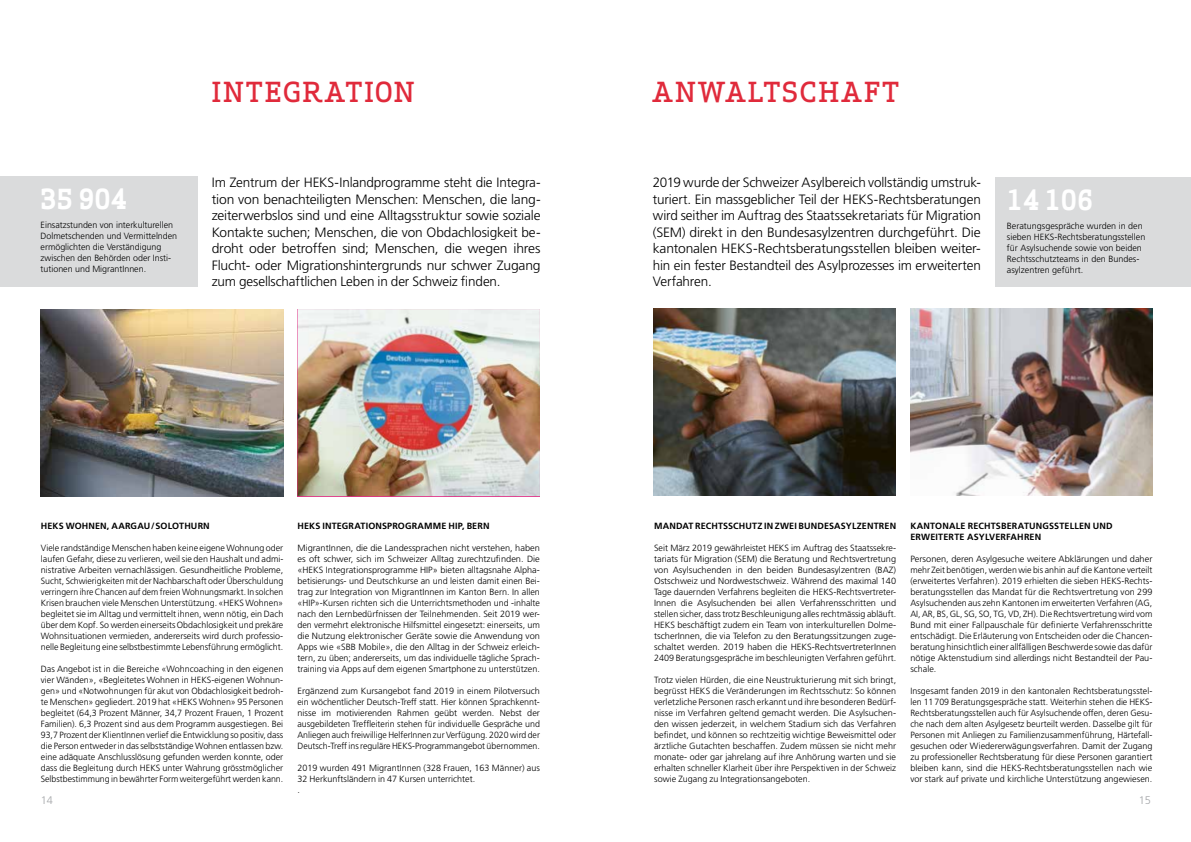
<style>
.page{position:relative;width:1191px;height:842px;background:#fff}
.page>*{position:absolute;margin:0;border:0;box-sizing:border-box;transform-origin:0 0}
.t1{font:500 27px "Apex Serif";letter-spacing:.055em;color:#e02a3b}
.t2{font:700 27px "Apex Serif";color:#fff}
.t3{font:300 13.5px/16.5px "Frutiger LT";letter-spacing:-.01em;color:#000;text-align:justify}
.t4{font:300 11px "Frutiger LT";color:#a3a5a8}
.t5{font:300 9px/11px "Frutiger LT";color:#000;text-align:justify}
.t6{font:700 9px/11px "Frutiger LT";letter-spacing:.015em;color:#000}
</style>
<div class="page">
<img style="left:653px;top:309px;width:242px;height:187px">
<img style="left:910px;top:309px;width:242px;height:187px">
<div style="left:995px;top:177px;width:196px;height:109px;background:#dadbdc"></div>
<img style="left:297px;top:309px;width:243px;height:187px">
<img style="left:41px;top:309px;width:242px;height:187px">
<div style="left:0;top:177px;width:198px;height:110px;background:#dadbdc"></div>
<h1 class="t2" style="left:41px;top:182px;width:88px">35 904</h1>
<p class="t5" style="left:41px;top:220px;width:138px;text-align:left">Einsatzstunden von interkulturellen Dolmetschenden und Vermittelnden ermöglichten die Verständigung zwischen den Behörden oder Insti&shy;tutionen und MigrantInnen.</p>
<h1 class="t1" style="left:211px;top:75px;width:205px">INTEGRATION</h1>
<p class="t3" style="left:212px;top:175px;width:330px">Im Zentrum der HEKS-Inlandprogramme steht die Integra&shy;tion von benachteiligten Menschen: Menschen, die lang&shy;zeiterwerbslos sind und eine Alltagsstruktur sowie soziale Kontakte suchen; Menschen, die von Obdachlosigkeit be&shy;droht oder betroffen sind; Menschen, die wegen ihres Flucht- oder Migrationshintergrunds nur schwer Zugang zum gesellschaftlichen Leben in der Schweiz finden.</p>
<p class="t6" style="left:41px;top:520px;width:170px">HEKS WOHNEN, AARGAU/SOLOTHURN</p>
<p class="t5" style="left:41px;top:542px;width:244px">Viele randständige Menschen haben keine eigene Wohnung oder laufen Gefahr, diese zu verlieren, weil sie den Haushalt und admi&shy;nistrative Arbeiten vernachlässigen. Gesundheitliche Probleme, Sucht, Schwierigkeiten mit der Nachbarschaft oder Überschuldung verringern ihre Chancen auf dem freien Wohnungsmarkt. In solchen Krisen brauchen viele Menschen Unterstützung. «HEKS Wohnen» begleitet sie im Alltag und vermittelt ihnen, wenn nötig, ein Dach über dem Kopf. So werden einerseits Obdachlosigkeit und prekäre Wohnsituationen vermieden, andererseits wird durch professio&shy;nelle Begleitung eine selbstbestimmte Lebensführung ermöglicht.</p>
<p class="t5" style="left:41px;top:663px;width:244px">Das Angebot ist in die Bereiche «Wohncoaching in den eigenen vier Wänden», «Begleitetes Wohnen in HEKS-eigenen Wohnun&shy;gen» und «Notwohnungen für akut von Obdachlosigkeit bedroh&shy;te Menschen» gegliedert. 2019 hat «HEKS Wohnen» 95 Personen begleitet (64,3 Prozent Männer, 34,7 Prozent Frauen, 1 Prozent Familien). 6,3 Prozent sind aus dem Programm ausgestiegen. Bei 93,7 Prozent der KlientInnen verlief die Entwicklung so positiv, dass die Person entweder in das selbstständige Wohnen entlassen bzw. eine adäquate Anschlusslösung gefunden werden konnte, oder dass die Begleitung durch HEKS unter Wahrung grösstmöglicher Selbstbestimmung in bewährter Form weitergeführt werden kann.</p>
<p class="t6" style="left:297px;top:520px;width:194px">HEKS INTEGRATIONSPROGRAMME HIP, BERN</p>
<p class="t5" style="left:297px;top:542px;width:244px">MigrantInnen, die die Landessprachen nicht verstehen, haben es oft schwer, sich im Schweizer Alltag zurechtzufinden. Die «HEKS Integrationsprogramme HIP» bieten alltagsnahe Alpha&shy;betisierungs- und Deutschkurse an und leisten damit einen Bei&shy;trag zur Integration von MigrantInnen im Kanton Bern. In allen «HIP»-Kursen richten sich die Unterrichtsmethoden und -inhalte nach den Lernbedürfnissen der Teilnehmenden. Seit 2019 wer&shy;den vermehrt elektronische Hilfsmittel eingesetzt: einerseits, um die Nutzung elektronischer Geräte sowie die Anwendung von Apps wie «SBB Mobile», die den Alltag in der Schweiz erleich&shy;tern, zu üben; andererseits, um das individuelle tägliche Sprach&shy;training via Apps auf dem eigenen Smartphone zu unterstützen.</p>
<p class="t5" style="left:297px;top:685px;width:244px">Ergänzend zum Kursangebot fand 2019 in einem Pilotversuch ein wöchentlicher Deutsch-Treff statt. Hier können Sprachkennt&shy;nisse im motivierenden Rahmen geübt werden. Nebst der ausgebildeten Treffleiterin stehen für individuelle Gespräche und Anliegen auch freiwillige HelferInnen zur Verfügung. 2020 wird der Deutsch-Treff ins reguläre HEKS-Programmangebot übernommen.</p>
<p class="t5" style="left:297px;top:762px;width:244px;text-align:left">2019 wurden 491 MigrantInnen (328 Frauen, 163 Männer) aus<br>32 Herkunftsländern in 47 Kursen unterrichtet.<br>.</p>
<h1 class="t1" style="left:652px;top:75px;width:248px">ANWALTSCHAFT</h1>
<p class="t3" style="left:653px;top:175px;width:329px">2019 wurde der Schweizer Asylbereich vollständig umstruk&shy;turiert. Ein massgeblicher Teil der HEKS-Rechtsberatungen wird seither im Auftrag des Staatssekretariats für Migration (SEM) direkt in den Bundesasylzentren durchgeführt. Die kantonalen HEKS-Rechtsberatungsstellen bleiben weiter&shy;hin ein fester Bestandteil des Asylprozesses im erweiterten Verfahren.</p>
<h1 class="t2" style="left:1007px;top:183px;width:88px">14 106</h1>
<p class="t5" style="left:1007px;top:220px;width:140px;text-align:left">Beratungsgespräche wurden in den sieben HEKS-Rechtsberatungsstellen für Asylsuchende sowie von beiden<br>Rechtsschutzteams in den Bundes&shy;asylzentren geführt.</p>
<p class="t6" style="left:654px;top:520px;width:244px">MANDAT RECHTSSCHUTZ IN ZWEI BUNDESASYLZENTREN</p>
<p class="t5" style="left:654px;top:542px;width:244px">Seit März 2019 gewährleistet HEKS im Auftrag des Staatssekre&shy;tariats für Migration (SEM) die Beratung und Rechtsvertretung von Asylsuchenden in den beiden Bundesasylzentren (BAZ)<br>Ostschweiz und Nordwestschweiz. Während des maximal 140<br>Tage dauernden Verfahrens begleiten die HEKS-Rechtsvertreter-Innen die Asylsuchenden bei allen Verfahrensschritten und stellen sicher, dass trotz Beschleunigung alles rechtmässig abläuft.<br>HEKS beschäftigt zudem ein Team von interkulturellen Dolme&shy;tscherInnen, die via Telefon zu den Beratungssitzungen zuge&shy;schaltet werden. 2019 haben die HEKS-RechtsvertreterInnen 2409 Beratungsgespräche im beschleunigten Verfahren geführt.</p>
<p class="t5" style="left:654px;top:674px;width:244px">Trotz vielen Hürden, die eine Neustrukturierung mit sich bringt, begrüsst HEKS die Veränderungen im Rechtsschutz: So können verletzliche Personen rasch erkannt und ihre besonderen Bedürf&shy;nisse im Verfahren geltend gemacht werden. Die Asylsuchen&shy;den wissen jederzeit, in welchem Stadium sich das Verfahren befindet, und können so rechtzeitig wichtige Beweismittel oder ärztliche Gutachten beschaffen. Zudem müssen sie nicht mehr monate- oder gar jahrelang auf ihre Anhörung warten und sie erhalten schneller Klarheit über ihre Perspektiven in der Schweiz sowie Zugang zu Integrationsangeboten.</p>
<p class="t6" style="left:910px;top:520px;width:204px">KANTONALE RECHTSBERATUNGSSTELLEN UND<br>ERWEITERTE ASYLVERFAHREN</p>
<p class="t5" style="left:910px;top:553px;width:244px">Personen, deren Asylgesuche weitere Abklärungen und daher mehr Zeit benötigen, werden wie bis anhin auf die Kantone verteilt (erweitertes Verfahren). 2019 erhielten die sieben HEKS-Rechts&shy;beratungsstellen das Mandat für die Rechtsvertretung von 299<br>Asylsuchenden aus zehn Kantonen im erweiterten Verfahren (AG, AI, AR, BS, GL, SG, SO, TG, VD, ZH). Die Rechtsvertretung wird vom Bund mit einer Fallpauschale für definierte Verfahrensschritte entschädigt. Die Erläuterung von Entscheiden oder die Chancen&shy;beratung hinsichtlich einer allfälligen Beschwerde sowie das dafür nötige Aktenstudium sind allerdings nicht Bestandteil der Pau&shy;schale.</p>
<p class="t5" style="left:910px;top:685px;width:244px">Insgesamt fanden 2019 in den kantonalen Rechtsberatungsstel&shy;len 11709 Beratungsgespräche statt. Weiterhin stehen die HEKS-Rechtsberatungsstellen auch für Asylsuchende offen, deren Gesu&shy;che nach dem alten Asylgesetz beurteilt werden. Dasselbe gilt für Personen mit Anliegen zu Familienzusammenführung, Härtefall&shy;gesuchen oder Wiedererwägungsverfahren. Damit der Zugang zu professioneller Rechtsberatung für diese Personen garantiert bleiben kann, sind die HEKS-Rechtsberatungsstellen nach wie vor stark auf private und kirchliche Unterstützung angewiesen.</p>
<p class="t4" style="left:41px;top:794px;width:14px">14</p>
<p class="t4" style="left:1138px;top:794px;width:14px">15</p>
</div>
